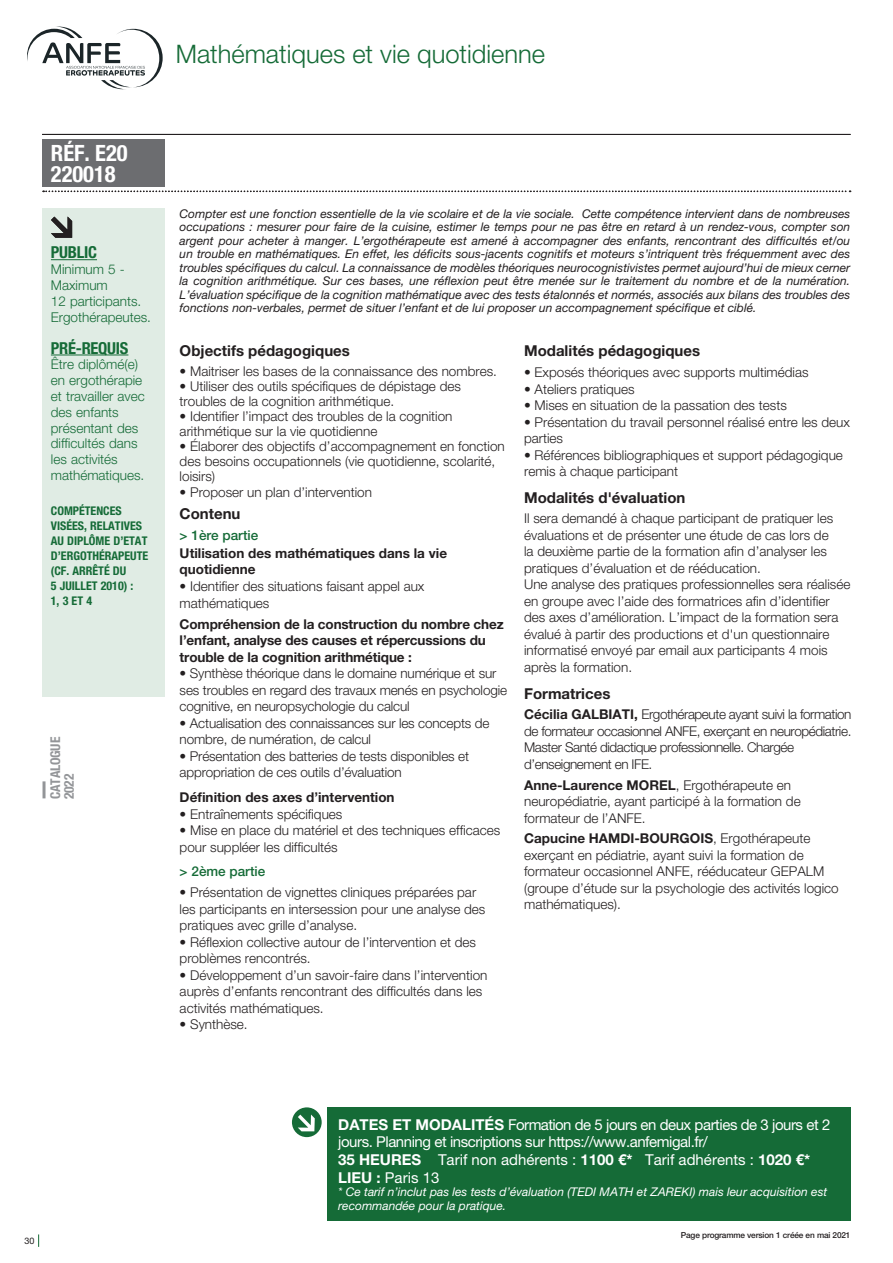
<style>
.page{position:relative;width:893px;height:1263px;background:#fff}
.page>*{position:absolute;margin:0;border:0;box-sizing:border-box;transform-origin:0 0}
.t1{font:25.5px "Helvetica Neue LT 45 Lt";color:#156b37}
.t2{font:22.5px/21px "Helvetica Neue LT 77 Bd Cn";color:#fff}
.t3{font:16.5px "Helvetica Neue LT 77 Bd Cn";letter-spacing:-.015em;color:#156b37}
.t4{font:15px/16.5px "Helvetica Neue LT 55 Rm";letter-spacing:-.03em;color:#fff}
.t5{font:15px "Helvetica Neue LT 75 Bd";color:#231f20}
.t6{font:15px/18px "Helvetica Neue LT 55 Rm";color:#fff}
.t7{font:13.5px/16.5px "Helvetica Neue LT 45 Lt";color:#231f20}
.t8{font:13.5px/16.5px "Helvetica Neue LT 75 Bd";color:#231f20}
.t9{font:13.5px/16.5px "Helvetica Neue LT 45 Lt";letter-spacing:-.03em;color:#231f20}
.t10{font:13.5px/15.8px "Helvetica Neue LT 45 Lt";color:#156b37}
.t11{font:13.5px "Helvetica Neue LT 65 Md";color:#156b37}
.t12{font:13.5px/13.5px "Helvetica Neue LT 77 Bd Cn";letter-spacing:-.015em;color:#939598}
.t13{font:12px/13.5px "Helvetica Neue LT 56 It";color:#231f20;text-align:justify}
.t14{font:12px/13.5px "Helvetica Neue LT 56 It";color:#fff}
.t15{font:12px/15px "Helvetica Neue LT 77 Bd Cn";color:#156b37}
.t16{font:9px "Helvetica Neue LT 55 Rm";color:#231f20}
.t17{font:8.25px "Helvetica Neue LT 65 Md";letter-spacing:-.02em;color:#231f20}
.s1{font-family:"Helvetica Neue LT 75 Bd"}
.s2{font-family:"Helvetica Neue LT 45 Lt"}
</style>
<div class="page">
<div style="left:43px;top:208px;width:122px;height:489px;background:#e0ece4"></div>
<svg style="left:51px;top:217px;width:21px;height:21px"></svg>
<svg style="left:27px;top:26px;width:136px;height:63px"></svg>
<div style="left:43px;top:139px;width:122px;height:48px;background:#6c6d70"></div>
<svg style="left:38px;top:1234px;width:1px;height:13px"></svg>
<div style="left:327px;top:1107px;width:523px;height:113px;background:#156b37"></div>
<div style="left:292px;top:1107px;width:30px;height:30px;background:#156b37;border-radius:50%"></div>
<svg style="left:298px;top:1114px;width:17px;height:17px"></svg>
<hr style="left:43px;top:134px;width:807px;height:1px;background:#231f20">
<hr style="left:51px;top:259px;width:46px;height:1px;background:#156b37">
<hr style="left:51px;top:355px;width:77px;height:1px;background:#156b37">
<hr style="left:43px;top:783px;width:3px;height:14px;background:#939598">
<svg style="left:43px;top:191px;width:807px;height:1px"></svg>
<h1 class="t1" style="left:176px;top:38px;width:371px">Mathématiques et vie quotidienne</h1>
<h2 class="t2" style="left:51px;top:142px;width:78px">RÉF. E20<br>220018</h2>
<p class="t3" style="left:51px;top:243px;width:48px">PUBLIC</p>
<p class="t10" style="left:51px;top:261px;width:102px">Minimum 5 -<br>Maximum<br>12 participants.<br>Ergothérapeutes.</p>
<p class="t3" style="left:51px;top:338px;width:79px">PRÉ-REQUIS</p>
<p class="t10" style="left:51px;top:356px;width:95px">Être diplômé(e) en ergothérapie et travailler avec des enfants présentant des difficultés dans les activités mathématiques.</p>
<p class="t15" style="left:51px;top:503px;width:99px">COMPÉTENCES<br>VISÉES, RELATIVES<br>AU DIPLÔME D’ETAT<br>D’ERGOTHÉRAPEUTE (CF. ARRÊTÉ DU<br>5 JUILLET 2010) :<br>1, 3 ET 4</p>
<p class="t12" style="left:49px;top:799px;width:64px;rotate:-90deg">CATALOGUE<br>2022</p>
<p class="t13" style="left:180px;top:207px;width:672px">Compter est une fonction essentielle de la vie scolaire et de la vie sociale. Cette compétence intervient dans de nombreuses occupations : mesurer pour faire de la cuisine, estimer le temps pour ne pas être en retard à un rendez-vous, compter son argent pour acheter à manger. L’ergothérapeute est amené à accompagner des enfants, rencontrant des difficultés et/ou un trouble en mathématiques. En effet, les déficits sous-jacents cognitifs et moteurs s’intriquent très fréquemment avec des troubles spécifiques du calcul. La connaissance de modèles théoriques neurocognistivistes permet aujourd’hui de mieux cerner la cognition arithmétique. Sur ces bases, une réflexion peut être menée sur le traitement du nombre et de la numération.<br>L’évaluation spécifique de la cognition mathématique avec des tests étalonnés et normés, associés aux bilans des troubles des fonctions non-verbales, permet de situer l’enfant et de lui proposer un accompagnement spécifique et ciblé.</p>
<p class="t5" style="left:180px;top:342px;width:172px">Objectifs pédagogiques</p>
<p class="t7" style="left:180px;top:362px;width:319px">• Maitriser les bases de la connaissance des nombres.</p>
<p class="t7" style="left:180px;top:378px;width:283px;line-height:15px">• Utiliser des outils spécifiques de dépistage des troubles de la cognition arithmétique.</p>
<p class="t7" style="left:180px;top:408px;width:274px;line-height:15px">• Identifier l’impact des troubles de la cognition arithmétique sur la vie quotidienne</p>
<p class="t7" style="left:180px;top:438px;width:327px;line-height:15px">• Élaborer des objectifs d’accompagnement en fonction des besoins occupationnels (vie quotidienne, scolarité, loisirs)</p>
<p class="t7" style="left:180px;top:484px;width:194px">• Proposer un plan d’intervention</p>
<p class="t5" style="left:180px;top:505px;width:62px">Contenu</p>
<p class="t11" style="left:180px;top:527px;width:80px">&gt; 1ère partie</p>
<p class="t8" style="left:180px;top:544px;width:269px">Utilisation des mathématiques dans la vie quotidienne</p>
<p class="t7" style="left:180px;top:578px;width:246px">• Identifier des situations faisant appel aux mathématiques</p>
<p class="t8" style="left:180px;top:615px;width:326px">Compréhension de la construction du nombre chez l’enfant, analyse des causes et répercussions du trouble de la cognition arithmétique :</p>
<p class="t7" style="left:180px;top:665px;width:329px">• Synthèse théorique dans le domaine numérique et sur ses troubles en regard des travaux menés en psychologie cognitive, en neuropsychologie du calcul</p>
<p class="t7" style="left:180px;top:714px;width:311px">• Actualisation des connaissances sur les concepts de nombre, de numération, de calcul</p>
<p class="t7" style="left:180px;top:747px;width:291px">• Présentation des batteries de tests disponibles et appropriation de ces outils d’évaluation</p>
<p class="t8" style="left:180px;top:789px;width:216px">Définition des axes d’intervention</p>
<p class="t7" style="left:180px;top:805px;width:164px">• Entraînements spécifiques</p>
<p class="t7" style="left:180px;top:822px;width:322px">• Mise en place du matériel et des techniques efficaces pour suppléer les difficultés</p>
<p class="t11" style="left:180px;top:863px;width:87px">&gt; 2ème partie</p>
<p class="t7" style="left:180px;top:884px;width:307px">• Présentation de vignettes cliniques préparées par les participants en intersession pour une analyse des pratiques avec grille d’analyse.</p>
<p class="t7" style="left:180px;top:933px;width:298px">• Réflexion collective autour de l’intervention et des problèmes rencontrés.</p>
<p class="t7" style="left:180px;top:966px;width:309px">• Développement d’un savoir-faire dans l’intervention auprès d’enfants rencontrant des difficultés dans les activités mathématiques.</p>
<p class="t7" style="left:180px;top:1016px;width:70px">• Synthèse.</p>
<p class="t5" style="left:524px;top:342px;width:178px">Modalités pédagogiques</p>
<p class="t7" style="left:524px;top:364px;width:286px">• Exposés théoriques avec supports multimédias</p>
<p class="t7" style="left:524px;top:380px;width:112px">• Ateliers pratiques</p>
<p class="t7" style="left:524px;top:397px;width:264px">• Mises en situation de la passation des tests</p>
<p class="t7" style="left:524px;top:413px;width:327px">• Présentation du travail personnel réalisé entre les deux parties</p>
<p class="t7" style="left:524px;top:446px;width:320px">• Références bibliographiques et support pédagogique remis à chaque participant</p>
<p class="t5" style="left:524px;top:488px;width:163px">Modalités d'évaluation</p>
<p class="t7" style="left:524px;top:510px;width:328px">Il sera demandé à chaque participant de pratiquer les évaluations et de présenter une étude de cas lors de<br>la deuxième partie de la formation afin d’analyser les pratiques d’évaluation et de rééducation.<br>Une analyse des pratiques professionnelles sera réalisée en groupe avec l’aide des formatrices afin d’identifier des axes d’amélioration. L’impact de la formation sera évalué à partir des productions et d'un questionnaire informatisé envoyé par email aux participants 4 mois après la formation.</p>
<p class="t5" style="left:524px;top:684px;width:88px">Formatrices</p>
<p class="t9" style="left:524px;top:706px;width:329px"><span class="s1">Cécilia GALBIATI,</span> Ergothérapeute ayant suivi la formation de formateur occasionnel ANFE, exerçant en neuropédiatrie.<br>Master Santé didactique professionnelle. Chargée d’enseignement en IFE.</p>
<p class="t8" style="left:524px;top:776px;width:269px">Anne-Laurence MOREL<span class="s2">, Ergothérapeute en</span></p>
<p class="t7" style="left:524px;top:793px;width:278px">neuropédiatrie, ayant participé à la formation de formateur de l’ANFE.</p>
<p class="t8" style="left:524px;top:830px;width:288px">Capucine HAMDI-BOURGOIS<span class="s2">, Ergothérapeute</span></p>
<p class="t7" style="left:524px;top:846px;width:316px">exerçant en pédiatrie, ayant suivi la formation de formateur occasionnel ANFE, rééducateur GEPALM (groupe d’étude sur la psychologie des activités logico mathématiques).</p>
<p class="t16" style="left:24px;top:1235px;width:12px">30</p>
<p class="t4" style="left:338px;top:1116px;width:494px"><span class="s1">DATES ET MODALITÉS</span> Formation de 5 jours en deux parties de 3 jours et 2 jours. Planning et inscriptions sur https://www.anfemigal.fr/</p>
<p class="t6" style="left:338px;top:1150px;width:473px"><span class="s1">35 HEURES</span> Tarif non adhérents : <span class="s1">1100 €*</span> Tarif adhérents : <span class="s1">1020 €*<br>LIEU :</span> Paris 13</p>
<p class="t14" style="left:338px;top:1185px;width:490px">* Ce tarif n’inclut pas les tests d’évaluation (TEDI MATH et ZAREKI) mais leur acquisition est recommandée pour la pratique.</p>
<p class="t17" style="left:681px;top:1230px;width:171px">Page programme version 1 créée en mai 2021</p>
</div>
